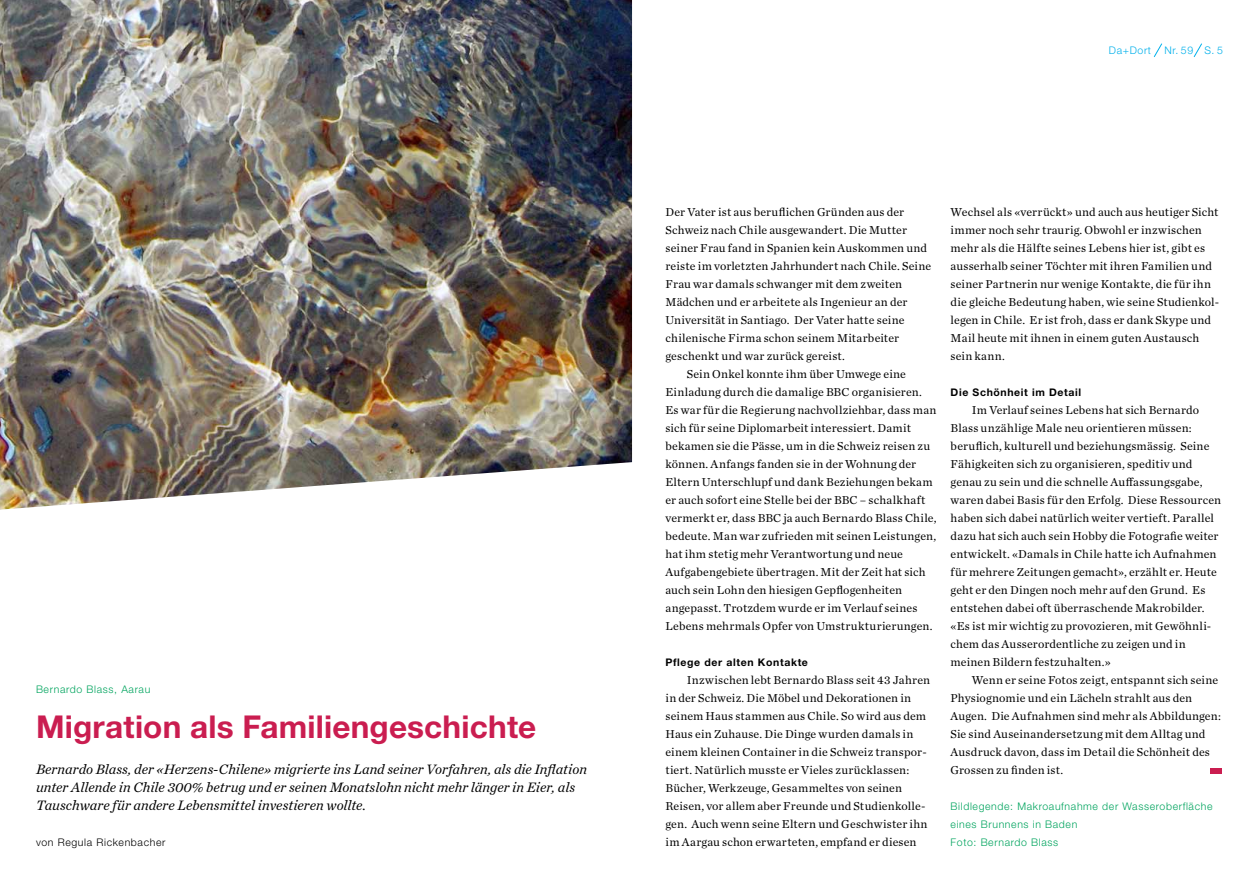
<style>
.page{position:relative;width:1259px;height:893px;background:#fff}
.page>*{position:absolute;margin:0;border:0;box-sizing:border-box;transform-origin:0 0}
.t1{font:700 31.5px "Helvetica Neue LT Std";letter-spacing:.005em;color:#ca1d50}
.t2{font:italic 14.25px/18px "Chronicle Text G1";color:#000}
.t3{font:12px/18px "Chronicle Text G1";letter-spacing:.015em;color:#000}
.t4{font:300 10.5px/18px "Helvetica Neue LT Std";letter-spacing:.06em;color:#00a45e}
.t5{font:700 10.5px "Helvetica Neue LT Std";letter-spacing:.06em;color:#000}
.t6{font:300 10.5px "Helvetica Neue LT Std";letter-spacing:.06em;color:#000}
.t7{font:300 10.5px "Helvetica Neue LT Std";letter-spacing:.06em;color:#00b0eb}
</style>
<div class="page">
<svg style="left:1153px;top:43px;width:9px;height:14px"></svg>
<svg style="left:1193px;top:43px;width:9px;height:14px"></svg>
<img style="left:0;top:0;width:632px;height:510px">
<div style="left:1210px;top:768px;width:11px;height:6px;background:#ca1d50"></div>
<p class="t4" style="left:36px;top:680px;width:116px">Bernardo Blass, Aarau</p>
<h1 class="t1" style="left:36px;top:707px;width:502px">Migration als Familiengeschichte</h1>
<p class="t2" style="left:36px;top:759px;width:552px">Bernardo Blass, der «Herzens-Chilene» migrierte ins Land seiner Vorfahren, als die Inflation unter Allende in Chile 300% betrug und er seinen Monatslohn nicht mehr länger in Eier, als<br>Tauschware für andere Lebensmittel investieren wollte.</p>
<p class="t6" style="left:36px;top:836px;width:131px">von Regula Rickenbacher</p>
<p class="t7" style="left:1109px;top:44px;width:44px">Da+Dort</p>
<p class="t7" style="left:1164px;top:44px;width:60px">Nr. 59 S. 5</p>
<p class="t3" style="left:665px;top:202px;width:240px">Der Vater ist aus beruflichen Gründen aus der</p>
<p class="t3" style="left:665px;top:220px;width:243px">Schweiz nach Chile ausgewandert. Die Mutter</p>
<p class="t3" style="left:665px;top:238px;width:263px">seiner Frau fand in Spanien kein Auskommen und</p>
<p class="t3" style="left:665px;top:256px;width:267px">reiste im vorletzten Jahrhundert nach Chile. Seine</p>
<p class="t3" style="left:665px;top:274px;width:238px">Frau war damals schwanger mit dem zweiten</p>
<p class="t3" style="left:665px;top:292px;width:243px">Mädchen und er arbeitete als Ingenieur an der</p>
<p class="t3" style="left:665px;top:310px;width:240px">Universität in Santiago. Der Vater hatte seine</p>
<p class="t3" style="left:665px;top:328px;width:235px">chilenische Firma schon seinem Mitarbeiter</p>
<p class="t3" style="left:665px;top:346px;width:181px">geschenkt und war zurück gereist.</p>
<p class="t3" style="left:687px;top:364px;width:221px">Sein Onkel konnte ihm über Umwege eine</p>
<p class="t3" style="left:665px;top:382px;width:258px">Einladung durch die damalige BBC organisieren.</p>
<p class="t3" style="left:665px;top:400px;width:272px">Es war für die Regierung nachvollziehbar, dass man</p>
<p class="t3" style="left:665px;top:418px;width:247px">sich für seine Diplomarbeit interessiert. Damit</p>
<p class="t3" style="left:665px;top:436px;width:266px">bekamen sie die Pässe, um in die Schweiz reisen zu</p>
<p class="t3" style="left:665px;top:454px;width:252px">können. Anfangs fanden sie in der Wohnung der</p>
<p class="t3" style="left:665px;top:472px;width:269px">Eltern Unterschlupf und dank Beziehungen bekam</p>
<p class="t3" style="left:665px;top:490px;width:261px">er auch sofort eine Stelle bei der BBC – schalkhaft</p>
<p class="t3" style="left:665px;top:508px;width:272px">vermerkt er, dass BBC ja auch Bernardo Blass Chile,</p>
<p class="t3" style="left:665px;top:526px;width:272px">bedeute. Man war zufrieden mit seinen Leistungen,</p>
<p class="t3" style="left:665px;top:544px;width:239px">hat ihm stetig mehr Verantwortung und neue</p>
<p class="t3" style="left:665px;top:562px;width:261px">Aufgabengebiete übertragen. Mit der Zeit hat sich</p>
<p class="t3" style="left:665px;top:580px;width:238px">auch sein Lohn den hiesigen Gepflogenheiten</p>
<p class="t3" style="left:665px;top:598px;width:253px">angepasst. Trotzdem wurde er im Verlauf seines</p>
<p class="t3" style="left:665px;top:616px;width:268px">Lebens mehrmals Opfer von Umstrukturierungen.</p>
<p class="t5" style="left:665px;top:656px;width:144px">Pflege der alten Kontakte</p>
<p class="t3" style="left:665px;top:670px;width:266px;text-indent:21px">Inzwischen lebt Bernardo Blass seit 43 Jahren in der Schweiz. Die Möbel und Dekorationen in seinem Haus stammen aus Chile. So wird aus dem Haus ein Zuhause. Die Dinge wurden damals in einem kleinen Container in die Schweiz transpor&shy;tiert. Natürlich musste er Vieles zurücklassen:<br>Bücher, Werkzeuge, Gesammeltes von seinen Reisen, vor allem aber Freunde und Studienkolle&shy;gen. Auch wenn seine Eltern und Geschwister ihn im Aargau schon erwarteten, empfand er diesen</p>
<p class="t3" style="left:950px;top:202px;width:270px">Wechsel als «verrückt» und auch aus heutiger Sicht immer noch sehr traurig. Obwohl er inzwischen mehr als die Hälfte seines Lebens hier ist, gibt es ausserhalb seiner Töchter mit ihren Familien und seiner Partnerin nur wenige Kontakte, die für ihn die gleiche Bedeutung haben, wie seine Studienkol&shy;legen in Chile. Er ist froh, dass er dank Skype und Mail heute mit ihnen in einem guten Austausch sein kann.</p>
<p class="t5" style="left:950px;top:386px;width:132px">Die Schönheit im Detail</p>
<p class="t3" style="left:950px;top:400px;width:272px;text-indent:21px">Im Verlauf seines Lebens hat sich Bernardo Blass unzählige Male neu orientieren müssen: beruflich, kulturell und beziehungsmässig. Seine Fähigkeiten sich zu organisieren, speditiv und genau zu sein und die schnelle Auffassungsgabe, waren dabei Basis für den Erfolg. Diese Ressourcen haben sich dabei natürlich weiter vertieft. Parallel dazu hat sich auch sein Hobby die Fotografie weiter entwickelt. «Damals in Chile hatte ich Aufnahmen für mehrere Zeitungen gemacht», erzählt er. Heute geht er den Dingen noch mehr auf den Grund. Es entstehen dabei oft überraschende Makrobilder. «Es ist mir wichtig zu provozieren, mit Gewöhnli&shy;chem das Ausserordentliche zu zeigen und in meinen Bildern festzuhalten.»</p>
<p class="t3" style="left:950px;top:670px;width:272px;text-indent:21px">Wenn er seine Fotos zeigt, entspannt sich seine Physiognomie und ein Lächeln strahlt aus den Augen. Die Aufnahmen sind mehr als Abbildungen:<br>Sie sind Auseinandersetzung mit dem Alltag und Ausdruck davon, dass im Detail die Schönheit des Grossen zu finden ist.</p>
<p class="t4" style="left:950px;top:797px;width:263px">Bildlegende: Makroaufnahme der Wasseroberfläche eines Brunnens in Baden<br>Foto: Bernardo Blass</p>
</div>
